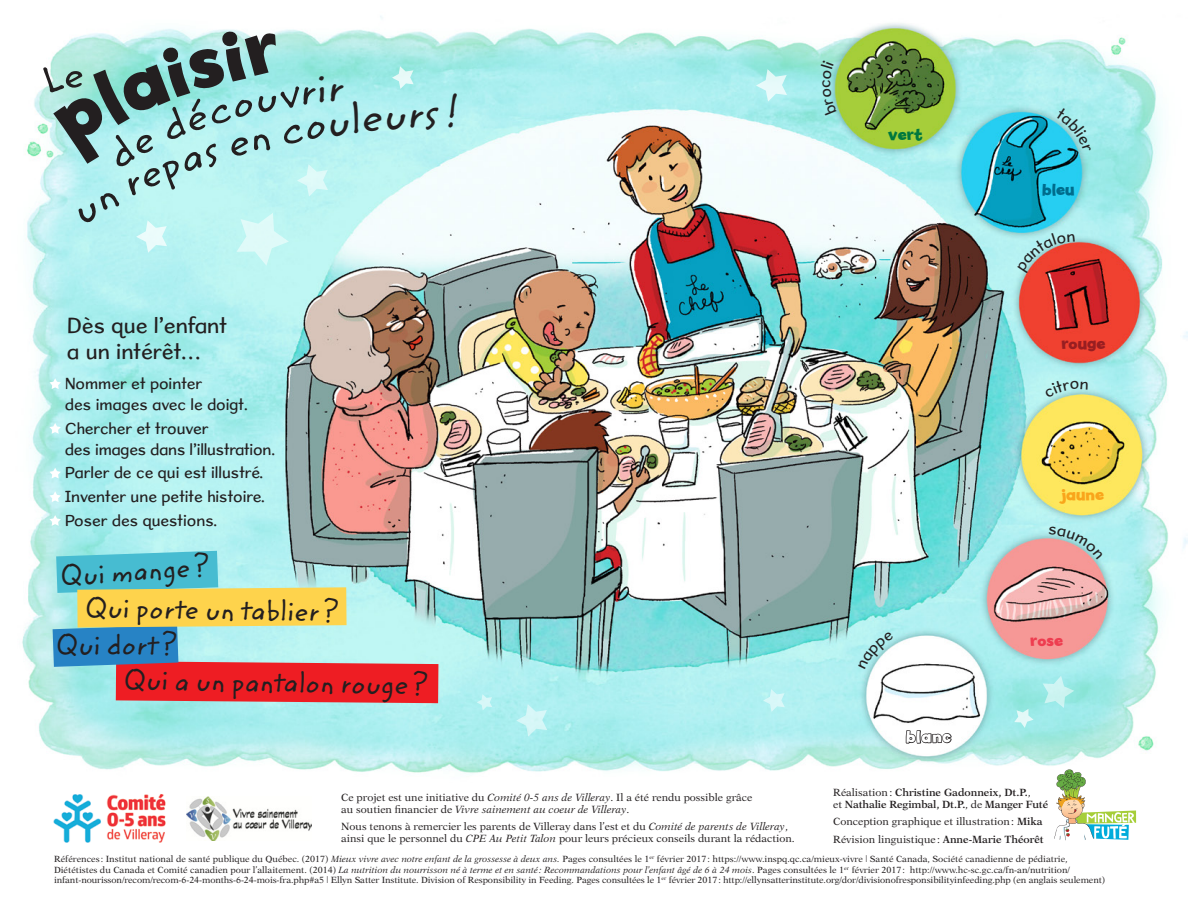
<style>
.page{position:relative;width:1188px;height:918px;background:#fff}
.page>*{position:absolute;margin:0;border:0;box-sizing:border-box;transform-origin:0 0}
.t1{font:28.5px "Zemke Hand ITC";color:#231f20}
.t2{font:22.5px/25.5px "Sweater School Rg";color:#231f20}
.t3{font:16.5px/21px "Sweater School Rg";color:#231f20}
.t4{font:700 16.5px "Billy";color:#981e21}
.t5{font:700 16.5px "Billy";color:#f9a51b}
.t6{font:700 16.5px "Billy";letter-spacing:.05em;color:#fff}
.t7{font:700 16.5px "Billy";color:#00783e}
.t8{font:700 16.5px "Billy";color:#006c8c}
.t9{font:700 16.5px "Billy";color:#ee3d50}
.t10{font:10.5px/12px "New Aster";color:#231f20}
.t11{font:600 10.5px/12px "New Aster";letter-spacing:-.01em;color:#231f20}
.t12{font:9px/10.5px "New Aster";color:#231f20}
.s1{font-weight:400}
.s2{font-weight:600}
.s3{font-style:italic}
</style>
<div class="page">
<img style="left:22px;top:16px;width:1166px;height:825px">
<svg style="left:905px;top:729px;width:48px;height:16px"></svg>
<svg style="left:53px;top:551px;width:385px;height:152px;background:#b6ad9e"></svg>
<svg style="left:50px;top:378px;width:11px;height:11px"></svg>
<svg style="left:50px;top:423px;width:11px;height:11px"></svg>
<svg style="left:50px;top:468px;width:11px;height:10px"></svg>
<svg style="left:50px;top:491px;width:11px;height:11px"></svg>
<svg style="left:50px;top:515px;width:11px;height:11px"></svg>
<svg style="left:477px;top:694px;width:15px;height:16px"></svg>
<svg style="left:516px;top:704px;width:31px;height:33px"></svg>
<svg style="left:756px;top:69px;width:31px;height:33px"></svg>
<svg style="left:763px;top:689px;width:22px;height:23px"></svg>
<svg style="left:1043px;top:676px;width:31px;height:32px"></svg>
<svg style="left:1014px;top:709px;width:20px;height:19px"></svg>
<img style="left:52px;top:788px;width:116px;height:55px">
<img style="left:186px;top:797px;width:126px;height:43px">
<svg style="left:1054px;top:770px;width:82px;height:70px"></svg>
<svg style="left:823px;top:89px;width:14px;height:27px"></svg>
<svg style="left:821px;top:60px;width:13px;height:19px"></svg>
<svg style="left:1056px;top:107px;width:35px;height:46px;background:#80dde6"></svg>
<svg style="left:1017px;top:233px;width:58px;height:40px;background:#c29d97"></svg>
<svg style="left:1045px;top:380px;width:43px;height:18px"></svg>
<svg style="left:1049px;top:527px;width:54px;height:32px;background:#c4cccc"></svg>
<svg style="left:858px;top:632px;width:36px;height:37px"></svg>
<svg style="left:449px;top:93px;width:8px;height:34px"></svg>
<svg style="left:42px;top:30px;width:397px;height:236px;background:#b9f1ee"></svg>
<p class="t2" style="left:67px;top:313px;width:161px">Dès que l’enfant a un intérêt…</p>
<p class="t3" style="left:65px;top:373px;width:184px">Nommer et pointer<br>des images avec le doigt.</p>
<p class="t3" style="left:65px;top:418px;width:211px">Chercher et trouver<br>des images dans l’illustration.</p>
<p class="t3" style="left:65px;top:462px;width:200px">Parler de ce qui est illustré.</p>
<p class="t3" style="left:65px;top:486px;width:201px">Inventer une petite histoire.</p>
<p class="t3" style="left:65px;top:510px;width:153px">Poser des questions.</p>
<p class="t1" style="left:59px;top:556px;width:152px;rotate:-4deg">Qui mange?</p>
<p class="t1" style="left:85px;top:587px;width:257px;rotate:1deg">Qui porte un tablier?</p>
<p class="t1" style="left:56px;top:625px;width:124px">Qui dort?</p>
<p class="t1" style="left:124px;top:659px;width:307px;rotate:1deg">Qui a un pantalon rouge?</p>
<p class="t3" style="left:814px;top:88px;width:10px;rotate:-90deg">c</p>
<p class="t7" style="left:888px;top:125px;width:36px">vert</p>
<p class="t6" style="left:906px;top:727px;width:47px">blanc</p>
<p class="t8" style="left:1042px;top:180px;width:34px">bleu</p>
<p class="t4" style="left:1061px;top:334px;width:46px">rouge</p>
<p class="t5" style="left:1062px;top:485px;width:44px">jaune</p>
<p class="t9" style="left:1030px;top:631px;width:35px">rose</p>
<p class="t11" style="left:833px;top:786px;width:216px"><span class="s1">Réalisation:</span> Christine Gadonneix, Dt.P.<span class="s1">,<br>et</span> Nathalie Regimbal, Dt.P.<span class="s1">, de</span> Manger Futé</p>
<p class="t10" style="left:833px;top:816px;width:211px">Conception graphique et illustration: <span class="s2">Mika</span></p>
<p class="t10" style="left:833px;top:833px;width:212px">Révision linguistique : <span class="s2">Anne-Marie Théorêt</span></p>
<p class="t12" style="left:54px;top:854px;width:1053px">Références : Institut national de santé publique du Québec. (2017) <span class="s3">Mieux vivre avec notre enfant de la grossesse à deux ans.</span> Pages consultées le 1<sup>er</sup> février 2017: https://www.inspq.qc.ca/mieux-vivre | Santé Canada, Société canadienne de pédiatrie,<br>Diététistes du Canada et Comité canadien pour l’allaitement. (2014) <span class="s3">La nutrition du nourrisson né à terme et en santé : Recommandations pour l’enfant âgé de 6 à 24 mois</span>. Pages consultées le 1<sup>er</sup> février 2017: http://www.hc-sc.gc.ca/fn-an/nutrition/ infant-nourisson/recom/recom-6-24-months-6-24-mois-fra.php#a5 | Ellyn Satter Institute. Division of Responsibility in Feeding. Pages consultées le 1<sup>er</sup> février 2017: http://ellynsatterinstitute.org/dor/divisionofresponsibilityinfeeding.php (en anglais seulement)</p>
<p class="t10" style="left:341px;top:791px;width:413px">Ce projet est une initiative du <span class="s3">Comité 0-5 ans de Villeray</span>. Il a été rendu possible grâce au soutien financier de <span class="s3">Vivre sainement au coeur de Villeray</span>.</p>
<p class="t10" style="left:341px;top:821px;width:455px">Nous tenons à remercier les parents de Villeray dans l’est et du <span class="s3">Comité de parents de Villeray</span>, ainsi que le personnel du <span class="s3">CPE Au Petit Talon</span> pour leurs précieux conseils durant la rédaction.</p>
</div>
